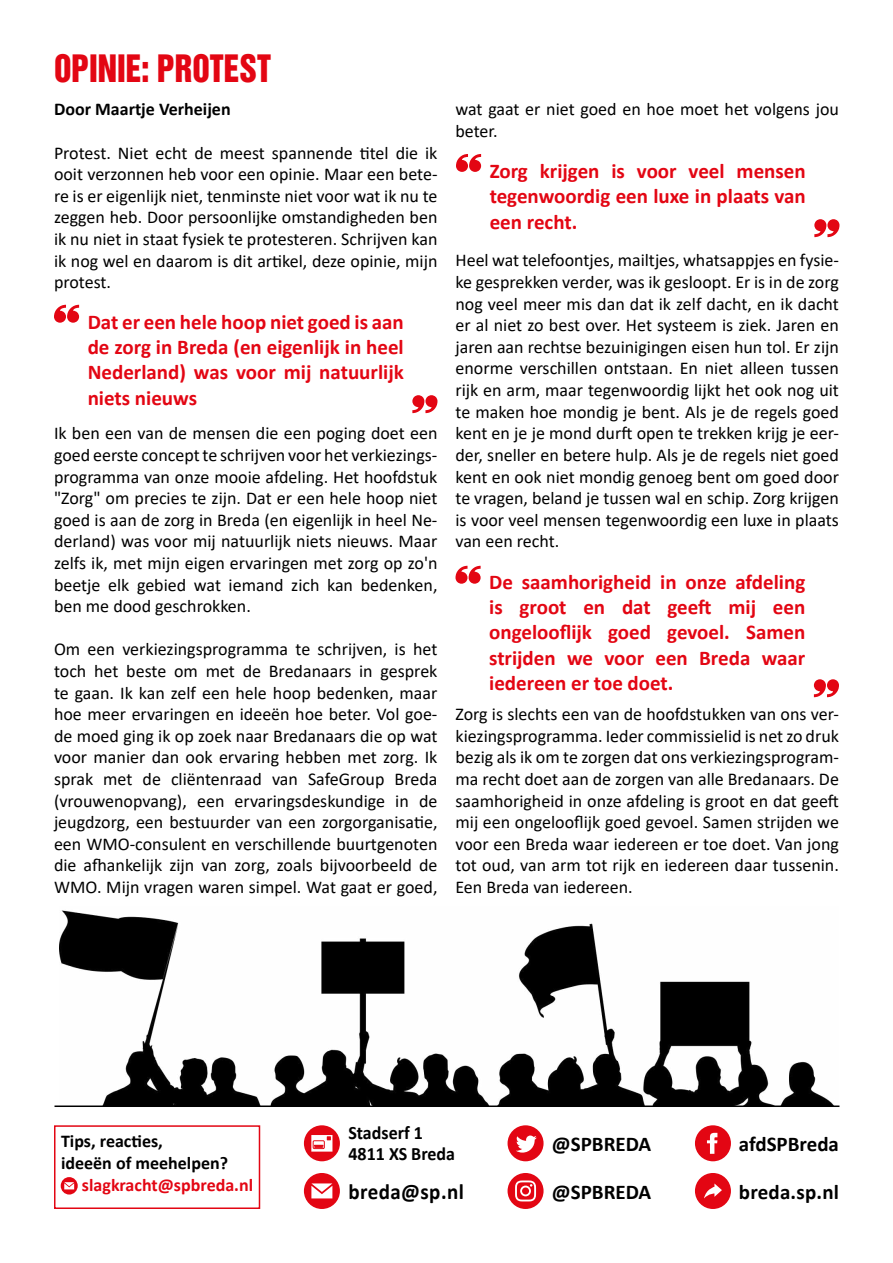
<style>
.page{position:relative;width:893px;height:1263px;background:#fff}
.page>*{position:absolute;margin:0;border:0;box-sizing:border-box;transform-origin:0 0}
.t1{font:34.65px "Helvetica Inserat LT Pro";color:#e30613;scale:.91 1}
.t2{font:700 22.05px "Calibri";color:#000;scale:.95 1}
.t3{font:700 21px/25.2px "Calibri";color:#e30613;text-align:justify}
.t4{font:700 21px "Calibri";color:#000}
.t5{font:700 18.9px/21.6px "Calibri";color:#000;scale:.95 1}
.t6{font:18px/21.6px "Calibri";color:#000;text-align:justify}
.t7{font:700 18px/21.6px "Calibri";color:#000}
.t8{font:700 18px "Calibri";color:#e30613}
</style>
<div class="page">
<svg style="left:814px;top:219px;width:25px;height:18px"></svg>
<svg style="left:456px;top:154px;width:25px;height:18px"></svg>
<svg style="left:814px;top:679px;width:25px;height:18px"></svg>
<svg style="left:455px;top:566px;width:26px;height:18px"></svg>
<svg style="left:508px;top:1125px;width:36px;height:36px"></svg>
<svg style="left:508px;top:1173px;width:36px;height:36px"></svg>
<svg style="left:695px;top:1173px;width:36px;height:36px"></svg>
<svg style="left:695px;top:1125px;width:36px;height:36px"></svg>
<svg style="left:304px;top:1173px;width:36px;height:36px"></svg>
<div style="left:304px;top:1125px;width:36px;height:36px;background:#e30613;border-radius:50%"></div>
<svg style="left:311px;top:1135px;width:21px;height:16px"></svg>
<div style="left:54px;top:1125px;width:206px;height:84px;border:2px solid #e30613"></div>
<svg style="left:61px;top:1177px;width:17px;height:17px"></svg>
<svg style="left:412px;top:395px;width:25px;height:18px"></svg>
<svg style="left:54px;top:305px;width:25px;height:18px"></svg>
<img style="left:60px;top:910px;width:774px;height:195px">
<hr style="left:55px;top:1105px;width:784px;height:2px;background:#000">
<h1 class="t1" style="left:54px;top:47px;width:240px">OPINIE: PROTEST</h1>
<p class="t7" style="left:54px;top:98px;width:178px">Door Maartje Verheijen</p>
<p class="t6" style="left:54px;top:141px;width:385px">Protest. Niet echt de meest spannende titel die ik ooit verzonnen heb voor een opinie. Maar een bete&shy;re is er eigenlijk niet, tenminste niet voor wat ik nu te zeggen heb. Door persoonlijke omstandigheden ben ik nu niet in staat fysiek te protesteren. Schrijven kan ik nog wel en daarom is dit artikel, deze opinie, mijn protest.</p>
<p class="t3" style="left:88px;top:309px;width:318px">Dat er een hele hoop niet goed is aan de zorg in Breda (en eigenlijk in heel Nederland) was voor mij natuurlijk niets nieuws</p>
<p class="t6" style="left:54px;top:422px;width:385px">Ik ben een van de mensen die een poging doet een goed eerste concept te schrijven voor het verkiezings&shy;programma van onze mooie afdeling. Het hoofdstuk "Zorg" om precies te zijn. Dat er een hele hoop niet goed is aan de zorg in Breda (en eigenlijk in heel Ne&shy;derland) was voor mij natuurlijk niets nieuws. Maar zelfs ik, met mijn eigen ervaringen met zorg op zo'n beetje elk gebied wat iemand zich kan bedenken, ben me dood geschrokken.</p>
<p class="t6" style="left:54px;top:638px;width:385px">Om een verkiezingsprogramma te schrijven, is het toch het beste om met de Bredanaars in gesprek te gaan. Ik kan zelf een hele hoop bedenken, maar hoe meer ervaringen en ideeën hoe beter. Vol goe&shy;de moed ging ik op zoek naar Bredanaars die op wat voor manier dan ook ervaring hebben met zorg. Ik sprak met de cliëntenraad van SafeGroup Breda (vrouwenopvang), een ervaringsdeskundige in de jeugdzorg, een bestuurder van een zorgorganisatie, een WMO-consulent en verschillende buurtgenoten die afhankelijk zijn van zorg, zoals bijvoorbeeld de WMO. Mijn vragen waren simpel. Wat gaat er goed,</p>
<p class="t6" style="left:455px;top:98px;width:385px">wat gaat er niet goed en hoe moet het volgens jou beter.</p>
<p class="t3" style="left:490px;top:158px;width:318px">Zorg krijgen is voor veel mensen tegenwoordig een luxe in plaats van een recht.</p>
<p class="t6" style="left:455px;top:249px;width:385px">Heel wat telefoontjes, mailtjes, whatsappjes en fysie&shy;ke gesprekken verder, was ik gesloopt. Er is in de zorg nog veel meer mis dan dat ik zelf dacht, en ik dacht er al niet zo best over. Het systeem is ziek. Jaren en jaren aan rechtse bezuinigingen eisen hun tol. Er zijn enorme verschillen ontstaan. En niet alleen tussen rijk en arm, maar tegenwoordig lijkt het ook nog uit te maken hoe mondig je bent. Als je de regels goed kent en je je mond durft open te trekken krijg je eer&shy;der, sneller en betere hulp. Als je de regels niet goed kent en ook niet mondig genoeg bent om goed door te vragen, beland je tussen wal en schip. Zorg krijgen is voor veel mensen tegenwoordig een luxe in plaats van een recht.</p>
<p class="t3" style="left:489px;top:569px;width:318px">De saamhorigheid in onze afdeling is groot en dat geeft mij een ongelooflijk goed gevoel. Samen strijden we voor een Breda waar iedereen er toe doet.</p>
<p class="t6" style="left:455px;top:703px;width:385px">Zorg is slechts een van de hoofdstukken van ons ver&shy;kiezingsprogramma. Ieder commissielid is net zo druk bezig als ik om te zorgen dat ons verkiezingsprogram&shy;ma recht doet aan de zorgen van alle Bredanaars. De saamhorigheid in onze afdeling is groot en dat geeft mij een ongelooflijk goed gevoel. Samen strijden we voor een Breda waar iedereen er toe doet. Van jong tot oud, van arm tot rijk en iedereen daar tussenin.<br>Een Breda van iedereen.</p>
<p class="t7" style="left:61px;top:1130px;width:169px">Tips, reacties,<br>ideeën of meehelpen?</p>
<p class="t8" style="left:82px;top:1172px;width:173px">slagkracht@spbreda.nl</p>
<p class="t5" style="left:348px;top:1121px;width:114px">Stadserf 1<br>4811 XS Breda</p>
<p class="t2" style="left:348px;top:1176px;width:123px">breda@sp.nl</p>
<p class="t4" style="left:739px;top:1129px;width:102px">afdSPBreda</p>
<p class="t4" style="left:552px;top:1129px;width:101px">@SPBREDA</p>
<p class="t4" style="left:552px;top:1177px;width:101px">@SPBREDA</p>
<p class="t4" style="left:739px;top:1177px;width:102px">breda.sp.nl</p>
</div>
